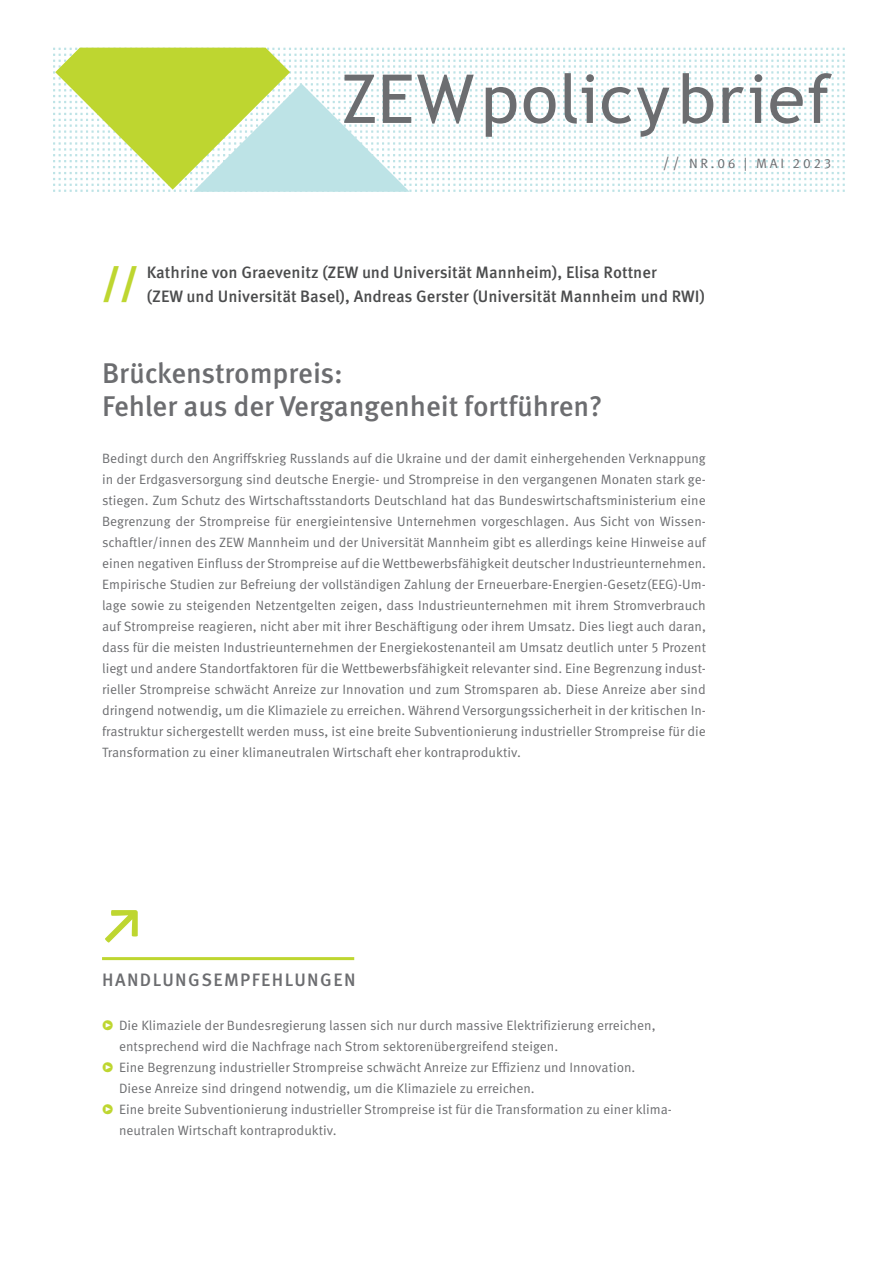
<style>
.page{position:relative;width:893px;height:1263px;background:#fff}
.page>*{position:absolute;margin:0;border:0;box-sizing:border-box;transform-origin:0 0}
.t1{font:67.5px "Trebuchet MS";letter-spacing:.03em;color:#6c6d70}
.t2{font:700 50.25px "Calibri";color:#bed630}
.t3{font:900 38.85px "Meta Pro";color:#bed630}
.t4{font:500 28.5px/33px "Meta Pro";letter-spacing:-.005em;color:#6c6d70}
.t5{font:500 18px "Meta Pro";letter-spacing:.08em;color:#6c6d70}
.t6{font:500 16.5px/24px "Meta Pro";color:#4b4c4d}
.t7{font:13.5px/21px "Meta Pro";color:#6c6d70;text-align:justify}
.t8{font:13.5px "Meta Pro";letter-spacing:.2em;color:#6c6d70}
.s1{font-size:15px}
.s2{color:#bed630}
</style>
<div class="page">
<svg style="left:53px;top:48px;width:792px;height:144px"></svg>
<hr style="left:102px;top:957px;width:252px;height:3px;background:#bed630">
<h1 class="t1" style="left:341px;top:59px;width:492px">ZEWpolicybrief</h1>
<p class="t8" style="left:663px;top:155px;width:170px"><span class="s1">//</span> NR.06 | MAI 2023</p>
<h3 class="t3" style="left:102px;top:258px;width:38px">//</h3>
<p class="t6" style="left:147px;top:261px;width:559px">Kathrine von Graevenitz (ZEW und Universität Mannheim), Elisa Rottner<br>(ZEW und Universität Basel), Andreas Gerster (Universität Mannheim und RWI)</p>
<h3 class="t4" style="left:102px;top:357px;width:502px">Brückenstrompreis:<br>Fehler aus der Vergangenheit fortführen?</h3>
<p class="t7" style="left:102px;top:448px;width:606px">Bedingt durch den Angriffskrieg Russlands auf die Ukraine und der damit einhergehenden Verknappung in der Erdgasversorgung sind deutsche Energie- und Strompreise in den vergangenen Monaten stark ge&shy;stiegen. Zum Schutz des Wirtschaftsstandorts Deutschland hat das Bundeswirtschaftsministerium eine Begrenzung der Strompreise für energieintensive Unternehmen vorgeschlagen. Aus Sicht von Wissen&shy;schaftler/innen des ZEW Mannheim und der Universität Mannheim gibt es allerdings keine Hinweise auf einen negativen Einfluss der Strompreise auf die Wettbewerbsfähigkeit deutscher Industrieunternehmen.<br>Empirische Studien zur Befreiung der vollständigen Zahlung der Erneuerbare-Energien-Gesetz(EEG)-Um&shy;lage sowie zu steigenden Netzentgelten zeigen, dass Industrieunternehmen mit ihrem Stromverbrauch auf Strompreise reagieren, nicht aber mit ihrer Beschäftigung oder ihrem Umsatz. Dies liegt auch daran, dass für die meisten Industrieunternehmen der Energiekostenanteil am Umsatz deutlich unter 5 Prozent liegt und andere Standortfaktoren für die Wettbewerbsfähigkeit relevanter sind. Eine Begrenzung indust&shy;rieller Strompreise schwächt Anreize zur Innovation und zum Stromsparen ab. Diese Anreize aber sind dringend notwendig, um die Klimaziele zu erreichen. Während Versorgungssicherheit in der kritischen In&shy;frastruktur sichergestellt werden muss, ist eine breite Subventionierung industrieller Strompreise für die Transformation zu einer klimaneutralen Wirtschaft eher kontraproduktiv.</p>
<h2 class="t2" style="left:102px;top:893px;width:44px">↗</h2>
<h3 class="t5" style="left:102px;top:968px;width:255px">HANDLUNGSEMPFEHLUNGEN</h3>
<p class="t7" style="left:102px;top:1015px;width:555px"><span class="s2">ͮ</span> Die Klimaziele der Bundesregierung lassen sich nur durch massive Elektrifizierung erreichen,</p>
<p class="t7" style="left:119px;top:1036px;width:441px">entsprechend wird die Nachfrage nach Strom sektorenübergreifend steigen.</p>
<p class="t7" style="left:102px;top:1057px;width:535px"><span class="s2">ͮ</span> Eine Begrenzung industrieller Strompreise schwächt Anreize zur Effizienz und Innovation.</p>
<p class="t7" style="left:119px;top:1078px;width:417px">Diese Anreize sind dringend notwendig, um die Klimaziele zu erreichen.</p>
<p class="t7" style="left:102px;top:1099px;width:570px"><span class="s2">ͮ</span> Eine breite Subventionierung industrieller Strompreise ist für die Transformation zu einer klima-</p>
<p class="t7" style="left:119px;top:1120px;width:219px">neutralen Wirtschaft kontraproduktiv.</p>
</div>
